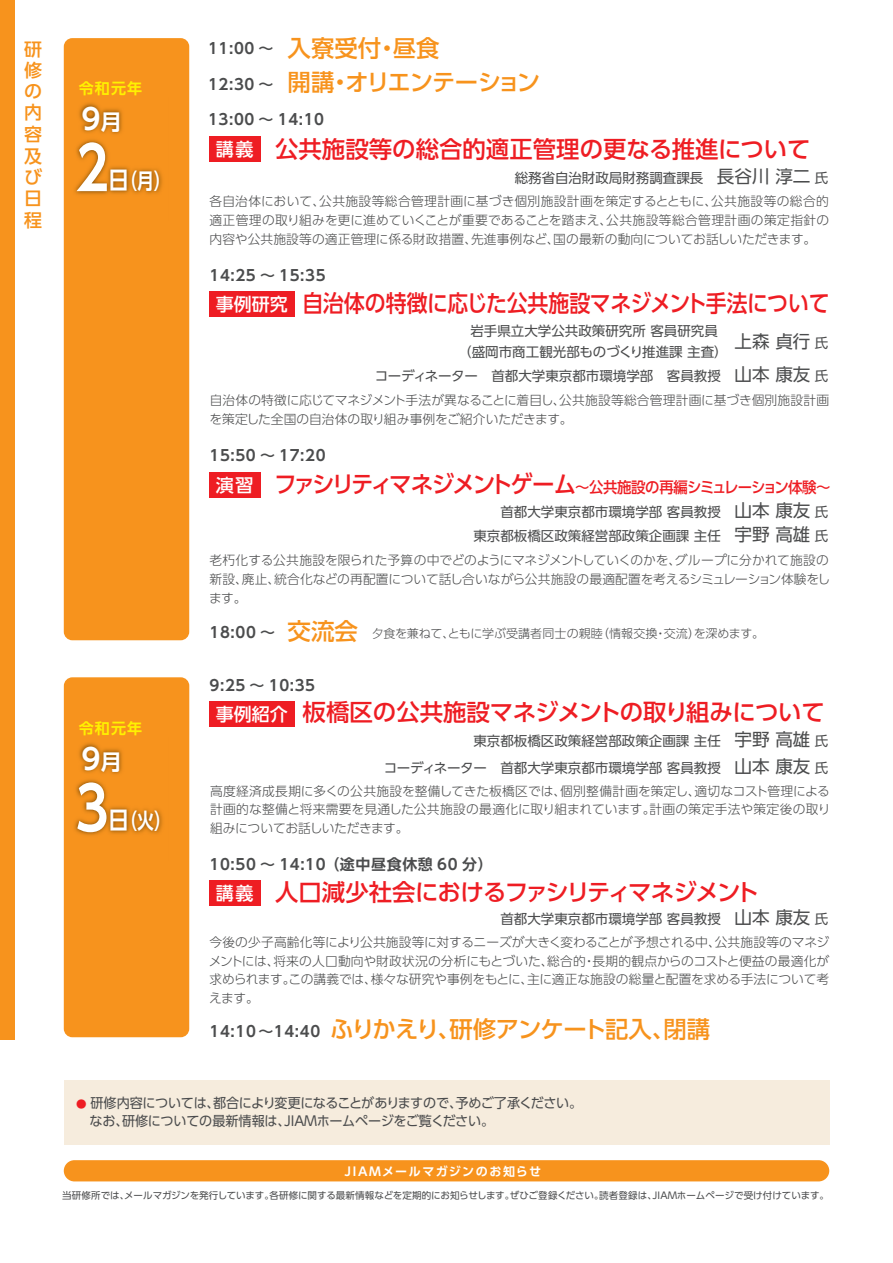
<style>
.page{position:relative;width:893px;height:1263px;background:#fff}
.page>*{position:absolute;margin:0;border:0;box-sizing:border-box;transform-origin:0 0}
.t1{font:700 60px "UD Shin Go Pro De";color:#fff;scale:.84 1}
.t2{font:700 28.8px "UD Shin Go Pro De";color:#fff}
.t3{font:500 23.4px "UD Shin Go Pro";letter-spacing:-.025em;color:#ee1d23}
.t4{font:500 23.4px "UD Shin Go Pro";letter-spacing:-.03em;color:#f7931d}
.t5{font:500 23.4px "UD Shin Go Pro";letter-spacing:-.025em;color:#ee1d23;scale:.89 1}
.t6{font:500 23.4px "UD Shin Go Pro";color:#ee1d23}
.t7{font:500 23.4px "UD Shin Go Pro";letter-spacing:-.12em;color:#ee1d23;scale:.96 1}
.t8{font:500 23.4px "UD Shin Go Pro";letter-spacing:-.075em;color:#f7931d}
.t9{font:700 21.6px "UD Shin Go Pro De";color:#fff;scale:.78 1}
.t10{font:700 21.6px "UD Shin Go Pro De";color:#fff}
.t11{font:500 18px "UD Shin Go Pro";color:#fff}
.t12{font:500 18px/21.5px "UD Shin Go Pro";color:#f7931d}
.t13{font:17.55px "UD Shin Go Pro";color:#4b4c4d}
.t14{font:500 15.3px "UD Shin Go Pro";letter-spacing:-.055em;color:#ee1d23;scale:.94 1}
.t15{font:700 15px "UD Shin Go Pro De";letter-spacing:.04em;color:#4b4c4d}
.t16{font:700 15px "UD Shin Go Pro De";letter-spacing:.08em;color:#fff101}
.t17{font:13.5px "UD Shin Go Pro";color:#4b4c4d}
.t18{font:13.5px "UD Shin Go Pro";letter-spacing:-.045em;color:#4b4c4d}
.t19{font:13.5px "UD Shin Go Pro";letter-spacing:-.025em;color:#4b4c4d}
.t20{font:13.5px "UD Shin Go Pro";letter-spacing:-.03em;color:#4b4c4d}
.t21{font:300 12.75px/18.8px "UD Shin Go Pro";letter-spacing:.005em;color:#4b4c4d}
.t22{font:300 12.75px/18.8px "UD Shin Go Pro";letter-spacing:-.015em;color:#4b4c4d}
.t23{font:300 12.75px/18.8px "UD Shin Go Pro";letter-spacing:-.02em;color:#4b4c4d}
.t24{font:300 12.75px "UD Shin Go Pro";letter-spacing:.03em;color:#4b4c4d}
.t25{font:300 12.75px "UD Shin Go Pro";letter-spacing:.025em;color:#4b4c4d}
.t26{font:300 12.75px "UD Shin Go Pro";letter-spacing:-.025em;color:#4b4c4d}
.t27{font:300 12.75px "UD Shin Go Pro";letter-spacing:-.03em;color:#4b4c4d}
.t28{font:300 12px "UD Shin Go Pro";color:#4b4c4d}
.t29{font:700 12px "UD Shin Go Pro De";letter-spacing:.12em;color:#fff}
.t30{font:10.5px "UD Shin Go Pro";color:#ee1d23}
.t31{font:9.45px "UD Shin Go Pro";color:#4b4c4d}
.t32{font:9.45px "UD Shin Go Pro";letter-spacing:-.02em;color:#4b4c4d}
.s1{font-size:24px}
</style>
<div class="page">
<div style="left:64px;top:38px;width:125px;height:602px;background:#f7931d;border-radius:9px"></div>
<div style="left:0;top:0;width:15px;height:1039px;background:#f7931d"></div>
<div style="left:64px;top:677px;width:125px;height:360px;background:#f7931d;border-radius:9px"></div>
<img style="left:74px;top:743px;width:89px;height:92px">
<img style="left:74px;top:103px;width:88px;height:92px">
<div style="left:210px;top:137px;width:51px;height:25px;background:#ee1d23"></div>
<div style="left:210px;top:291px;width:85px;height:26px;background:#ee1d23"></div>
<div style="left:210px;top:880px;width:51px;height:25px;background:#ee1d23"></div>
<div style="left:210px;top:472px;width:51px;height:26px;background:#ee1d23"></div>
<div style="left:210px;top:701px;width:85px;height:25px;background:#ee1d23"></div>
<div style="left:64px;top:1081px;width:765px;height:64px;background:#f6ecdd"></div>
<div style="left:64px;top:1160px;width:765px;height:21px;background:#f7931d;border-radius:11px"></div>
<h3 class="t12" style="left:24px;top:37px;width:20px">研修の内容及び日程</h3>
<p class="t16" style="left:79px;top:76px;width:65px">令和元年</p>
<h2 class="t2" style="left:81px;top:95px;width:21px">9</h2>
<h3 class="t10" style="left:100px;top:104px;width:23px">月</h3>
<h1 class="t1" style="left:75px;top:120px;width:41px">2</h1>
<h3 class="t9" style="left:109px;top:163px;width:81px">（<span class="s1">日</span>月(</h3>
<p class="t16" style="left:79px;top:716px;width:65px">令和元年</p>
<h2 class="t2" style="left:81px;top:735px;width:21px">9</h2>
<h3 class="t10" style="left:100px;top:744px;width:23px">月</h3>
<h1 class="t1" style="left:75px;top:760px;width:41px">3</h1>
<h3 class="t9" style="left:109px;top:803px;width:81px">（<span class="s1">日</span>火(</h3>
<p class="t15" style="left:208px;top:36px;width:67px">11:00 ～</p>
<p class="t15" style="left:208px;top:72px;width:67px">12:30 ～</p>
<h3 class="t4" style="left:288px;top:29px;width:95px">入寮受付</h3>
<h3 class="t4" style="left:393px;top:29px;width:48px">昼食</h3>
<h3 class="t4" style="left:375px;top:29px;width:25px">・</h3>
<h3 class="t4" style="left:288px;top:63px;width:48px">開講</h3>
<h3 class="t8" style="left:346px;top:63px;width:196px">オリエンテーション</h3>
<h3 class="t4" style="left:329px;top:63px;width:25px">・</h3>
<p class="t15" style="left:208px;top:107px;width:118px">13:00 ~ 14:10</p>
<h3 class="t11" style="left:216px;top:135px;width:39px">講義</h3>
<h3 class="t6" style="left:275px;top:130px;width:537px">公共施設等の総合的適正管理の更なる推進について</h3>
<h3 class="t13" style="left:717px;top:162px;width:95px">長谷川淳二</h3>
<p class="t17" style="left:515px;top:167px;width:204px">総務省自治財政局財務調査課長　</p>
<p class="t24" style="left:711px;top:191px;width:119px">公共施設等の総合的</p>
<p class="t17" style="left:815px;top:167px;width:15px">氏</p>
<p class="t24" style="left:319px;top:191px;width:399px">公共施設等総合管理計画に基づき個別施設計画を策定するとともに、</p>
<p class="t21" style="left:209px;top:191px;width:117px">各自治体において、</p>
<p class="t21" style="left:553px;top:210px;width:264px;text-indent:-344px">適正管理の取り組みを更に進めていくことが重要であることを踏まえ、<br>国の最新の動向についてお話しいただきます。</p>
<p class="t24" style="left:606px;top:210px;width:225px">公共施設等総合管理計画の策定指針の</p>
<p class="t21" style="left:471px;top:229px;width:90px">先進事例など、</p>
<p class="t21" style="left:209px;top:229px;width:269px">内容や公共施設等の適正管理に係る財政措置、</p>
<p class="t15" style="left:209px;top:263px;width:118px">14:25 ~ 15:35</p>
<h3 class="t11" style="left:216px;top:289px;width:73px">事例研究</h3>
<h3 class="t5" style="left:302px;top:284px;width:594px">自治体の特徴に応じた公共施設マネジメント手法について</h3>
<p class="t17" style="left:470px;top:320px;width:249px">岩手県立大学公共政策研究所客員研究員</p>
<p class="t17" style="left:815px;top:332px;width:15px">氏</p>
<h3 class="t13" style="left:734px;top:327px;width:78px">上森貞行</h3>
<p class="t17" style="left:452px;top:341px;width:284px">　（盛岡市商工観光部ものづくり推進課主査）　</p>
<h3 class="t13" style="left:734px;top:360px;width:78px">山本康友</h3>
<p class="t17" style="left:375px;top:365px;width:361px">コーディネーター　首都大学東京都市環境学部　客員教授　</p>
<p class="t17" style="left:815px;top:365px;width:15px">氏</p>
<p class="t21" style="left:559px;top:390px;width:271px">公共施設等総合管理計画に基づき個別施設計画</p>
<p class="t23" style="left:210px;top:390px;width:364px">自治体の特徴に応じてマネジメント手法が異なることに着目し、を策定した全国の自治体の取り組み事例をご紹介いただきます。</p>
<p class="t15" style="left:209px;top:443px;width:118px">15:50 ~ 17:20</p>
<h3 class="t11" style="left:216px;top:470px;width:39px">演習</h3>
<h3 class="t7" style="left:274px;top:465px;width:316px">ファシリティマネジメントゲーム</h3>
<p class="t14" style="left:575px;top:475px;width:273px">～公共施設の再編シミュレーション体験~</p>
<h3 class="t13" style="left:734px;top:496px;width:78px">山本康友</h3>
<p class="t17" style="left:500px;top:501px;width:235px">首都大学東京都市環境学部客員教授　</p>
<p class="t17" style="left:815px;top:501px;width:15px">氏</p>
<h3 class="t13" style="left:734px;top:520px;width:78px">宇野高雄</h3>
<p class="t17" style="left:473px;top:525px;width:262px">東京都板橋区政策経営部政策企画課主任　</p>
<p class="t17" style="left:815px;top:525px;width:15px">氏</p>
<p class="t21" style="left:675px;top:550px;width:156px">グループに分かれて施設の</p>
<p class="t22" style="left:274px;top:550px;width:558px;text-indent:-65px">老朽化する公共施設を限られた予算の中でどのようにマネジメントしていくのかを、<br>統合化などの再配置について話し合いながら公共施設の最適配置を考えるシミュレーション体験をし</p>
<p class="t21" style="left:242px;top:569px;width:40px">廃止、</p>
<p class="t21" style="left:209px;top:569px;width:41px">新設、ます。</p>
<p class="t15" style="left:210px;top:620px;width:67px">18:00 ～</p>
<h3 class="t4" style="left:288px;top:612px;width:72px">交流会</h3>
<p class="t28" style="left:372px;top:624px;width:233px">夕食を兼ねてともに学ぶ受講者同士の親睦</p>
<p class="t28" style="left:442px;top:624px;width:13px">、</p>
<p class="t28" style="left:597px;top:624px;width:62px">（情報交換</p>
<p class="t28" style="left:664px;top:624px;width:38px">交流）</p>
<p class="t28" style="left:694px;top:624px;width:72px">を深めます。</p>
<p class="t28" style="left:655px;top:624px;width:13px">・</p>
<p class="t15" style="left:210px;top:673px;width:107px">9:25 ~ 10:35</p>
<h3 class="t3" style="left:303px;top:693px;width:524px">板橋区の公共施設マネジメントの取り組みについて</h3>
<h3 class="t11" style="left:216px;top:699px;width:73px">事例紹介</h3>
<h3 class="t13" style="left:734px;top:725px;width:78px">宇野高雄</h3>
<p class="t17" style="left:473px;top:730px;width:262px">東京都板橋区政策経営部政策企画課主任　</p>
<p class="t17" style="left:815px;top:730px;width:15px">氏</p>
<h3 class="t13" style="left:734px;top:752px;width:78px">山本康友</h3>
<p class="t17" style="left:384px;top:757px;width:352px">コーディネーター　首都大学東京都市環境学部客員教授　</p>
<p class="t17" style="left:815px;top:757px;width:15px">氏</p>
<p class="t21" style="left:210px;top:781px;width:358px">高度経済成長期に多くの公共施設を整備してきた板橋区では、</p>
<p class="t25" style="left:560px;top:780px;width:142px">個別整備計画を策定し、</p>
<p class="t27" style="left:694px;top:780px;width:137px">適切なコスト管理による</p>
<p class="t21" style="left:210px;top:800px;width:447px">計画的な整備と将来需要を見通した公共施設の最適化に取り組まれています。組みについてお話しいただきます。</p>
<p class="t25" style="left:649px;top:799px;width:183px">計画の策定手法や策定後の取り</p>
<p class="t15" style="left:210px;top:852px;width:285px">10:50 ～ 14:10（途中昼食休憩 60 分(</p>
<h3 class="t11" style="left:216px;top:878px;width:39px">講義</h3>
<h3 class="t3" style="left:275px;top:873px;width:486px">人口減少社会におけるファシリティマネジメント</h3>
<h3 class="t13" style="left:734px;top:903px;width:78px">山本康友</h3>
<p class="t17" style="left:500px;top:908px;width:235px">首都大学東京都市環境学部客員教授　</p>
<p class="t21" style="left:715px;top:932px;width:116px">公共施設等のマネジ</p>
<p class="t17" style="left:815px;top:908px;width:15px">氏</p>
<p class="t21" style="left:593px;top:932px;width:238px;text-indent:-383px">今後の少子高齢化等により公共施設等に対するニーズが大きく変わることが予想される中、<br>長期的観点からのコストと便益の最適化が</p>
<p class="t21" style="left:273px;top:951px;width:282px">将来の人口動向や財政状況の分析にもとづいた、</p>
<p class="t21" style="left:547px;top:951px;width:40px">総合的</p>
<p class="t21" style="left:209px;top:951px;width:72px">メントには、</p>
<p class="t21" style="left:583px;top:951px;width:14px">・</p>
<p class="t21" style="left:527px;top:970px;width:304px">主に適正な施設の総量と配置を求める手法について考</p>
<p class="t26" style="left:209px;top:969px;width:169px">求められますこの講義では、</p>
<p class="t21" style="left:371px;top:970px;width:164px">様々な研究や事例をもとに、</p>
<p class="t21" style="left:283px;top:970px;width:14px">。</p>
<p class="t21" style="left:209px;top:988px;width:51px">えます。</p>
<p class="t15" style="left:210px;top:1019px;width:112px">14:10～14:40</p>
<h3 class="t4" style="left:330px;top:1010px;width:347px">ふりかえり研修アンケート記入、</h3>
<h3 class="t4" style="left:663px;top:1010px;width:48px">閉講</h3>
<h3 class="t4" style="left:438px;top:1010px;width:25px">、</h3>
<p class="t18" style="left:213px;top:1092px;width:250px">都合により変更になることがありますので、</p>
<p class="t20" style="left:456px;top:1092px;width:128px">予めご了承ください。</p>
<p class="t17" style="left:91px;top:1092px;width:131px">研修内容については、</p>
<p class="t30" style="left:76px;top:1096px;width:12px">●</p>
<p class="t19" style="left:284px;top:1110px;width:212px">JIAMホームページをご覧ください。</p>
<p class="t17" style="left:122px;top:1110px;width:170px">研修についての最新情報は、</p>
<p class="t17" style="left:76px;top:1110px;width:54px">　なお、</p>
<p class="t29" style="left:345px;top:1161px;width:198px">JIAMメールマガジンのお知らせ</p>
<p class="t32" style="left:124px;top:1188px;width:151px">メールマガジンを発行しています。</p>
<p class="t31" style="left:510px;top:1188px;width:95px">ぜひご登録ください。</p>
<p class="t31" style="left:269px;top:1188px;width:246px">各研修に関する最新情報などを定期的にお知らせします。</p>
<p class="t31" style="left:652px;top:1188px;width:178px">JIAMホームページで受け付けています。</p>
<p class="t31" style="left:62px;top:1188px;width:69px">当研修所では、</p>
<p class="t31" style="left:599px;top:1188px;width:59px">読者登録は、</p>
</div>
